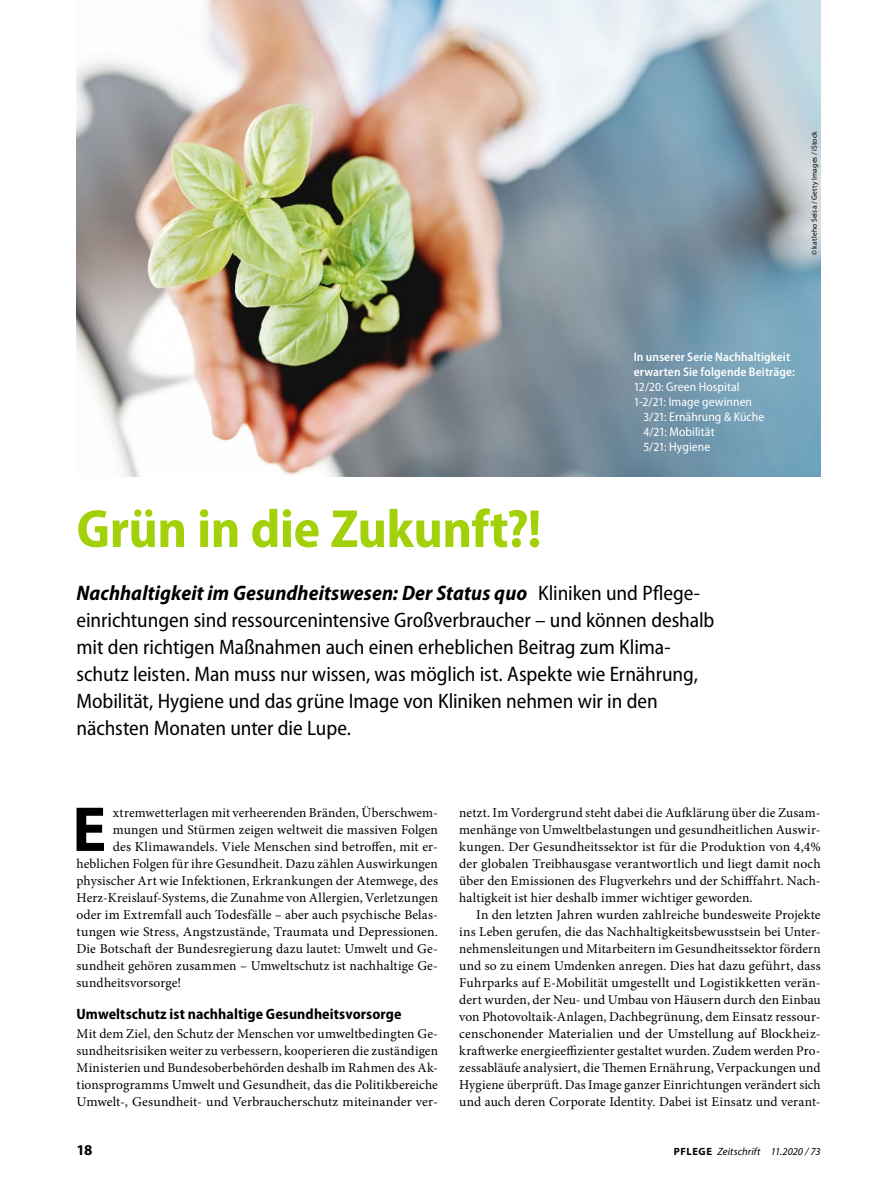
<style>
.page{position:relative;width:893px;height:1187px;background:#fff}
.page>*{position:absolute;margin:0;border:0;box-sizing:border-box;transform-origin:0 0}
.Para_Initial{font:700 63.9px "Myriad Pro";color:#000}
.Title_1{font:700 semi-condensed 54px "Myriad Pro";letter-spacing:-.005em;color:#a3d109}
.Trailer_1{font:semi-condensed 21px/27px "Myriad Pro";letter-spacing:-.005em;color:#000}
.SectionHeading_1_x{font:700 semi-condensed 15px "Myriad Pro";letter-spacing:.005em;color:#000}
.t1{font:700 15px "Myriad Pro";color:#000}
.Para_Indent{font:13.5px/17px "Minion Pro";letter-spacing:.005em;color:#000;text-align:justify}
.Para_x{font:13.5px/17px "Minion Pro";letter-spacing:.005em;color:#000;text-align:justify}
.Para_Initial-2{font:13.5px "Minion Pro";letter-spacing:.005em;color:#000}
.Image_Caption_x{font:semi-condensed 12.75px "Myriad Pro";letter-spacing:.005em;color:#fff}
.Image_Caption_x-2{font:600 semi-condensed 12.45px/15px "Myriad Pro";letter-spacing:.01em;color:#fff}
.t2{font:italic 10.5px "Myriad Pro";letter-spacing:.005em;color:#000}
.t3{font:7.5px "Myriad Pro";letter-spacing:.025em;color:#000}
.s1{font-size:12.45px}
.s2{font-weight:700;font-style:italic}
.s3{font-weight:700;font-style:normal}
</style>
<div class="page">
<img style="left:77px;top:0;width:744px;height:476px">
<p class="t3" style="left:810px;top:255px;width:126px;rotate:-90deg">© katleho Seisa / Getty Images / iStock</p>
<p class="Image_Caption_x-2" style="left:634px;top:349px;width:163px">In unserer Serie Nachhaltigkeit erwarten Sie folgende Beiträge:</p>
<p class="Image_Caption_x" style="left:634px;top:380px;width:108px"><span class="s1">12/20:</span> Green Hospital</p>
<p class="Image_Caption_x" style="left:634px;top:395px;width:120px"><span class="s1">1-2/21:</span> Image gewinnen</p>
<p class="Image_Caption_x" style="left:643px;top:410px;width:122px"><span class="s1">3/21:</span> Ernährung &amp; Küche</p>
<p class="Image_Caption_x" style="left:643px;top:425px;width:73px"><span class="s1">4/21:</span> Mobilität</p>
<p class="Image_Caption_x" style="left:643px;top:440px;width:68px"><span class="s1">5/21:</span> Hygiene</p>
<p class="Title_1" style="left:77px;top:498px;width:466px">Grün in die Zukunft?!</p>
<p class="Trailer_1" style="left:77px;top:579px;width:639px"><span class="s2">Nachhaltigkeit im Gesundheitswesen: Der Status quo</span> Kliniken und Pflege&shy;einrichtungen sind ressourcenintensive Großverbraucher – und können deshalb mit den richtigen Maßnahmen auch einen erheblichen Beitrag zum Klima&shy;schutz leisten. Man muss nur wissen, was möglich ist. Aspekte wie Ernährung, Mobilität, Hygiene und das grüne Image von Kliniken nehmen wir in den nächsten Monaten unter die Lupe.</p>
<p class="Para_Initial" style="left:72px;top:787px;width:36px">E</p>
<p class="Para_Initial-2" style="left:113px;top:803px;width:327px">xtremwetterlagen mit verheerenden Bränden, Überschwem-</p>
<p class="Para_Initial-2" style="left:113px;top:820px;width:327px">mungen und Stürmen zeigen weltweit die massiven Folgen</p>
<p class="Para_Initial-2" style="left:113px;top:837px;width:327px">des Klimawandels. Viele Menschen sind betroffen, mit er-</p>
<p class="Para_Initial-2" style="left:77px;top:854px;width:363px">heblichen Folgen für ihre Gesundheit. Dazu zählen Auswirkungen</p>
<p class="Para_Initial-2" style="left:77px;top:871px;width:363px">physischer Art wie Infektionen, Erkrankungen der Atemwege, des</p>
<p class="Para_Initial-2" style="left:77px;top:888px;width:363px">Herz-Kreislauf-Systems, die Zunahme von Allergien, Verletzungen</p>
<p class="Para_Initial-2" style="left:77px;top:905px;width:363px">oder im Extremfall auch Todesfälle – aber auch psychische Belas-</p>
<p class="Para_Initial-2" style="left:77px;top:922px;width:363px">tungen wie Stress, Angstzustände, Traumata und Depressionen.</p>
<p class="Para_Initial-2" style="left:77px;top:939px;width:363px">Die Botschaft der Bundesregierung dazu lautet: Umwelt und Ge-</p>
<p class="Para_Initial-2" style="left:77px;top:956px;width:363px">sundheit gehören zusammen – Umweltschutz ist nachhaltige Ge-</p>
<p class="Para_Initial-2" style="left:77px;top:973px;width:106px">sundheitsvorsorge!</p>
<p class="SectionHeading_1_x" style="left:77px;top:1005px;width:327px">Umweltschutz ist nachhaltige Gesundheitsvorsorge</p>
<p class="Para_x" style="left:77px;top:1025px;width:363px">Mit dem Ziel, den Schutz der Menschen vor umweltbedingten Ge&shy;sundheitsrisiken weiter zu verbessern, kooperieren die zuständigen Ministerien und Bundesoberbehörden deshalb im Rahmen des Ak&shy;tionsprogramms Umwelt und Gesundheit, das die Politikbereiche Umwelt-, Gesundheit- und Verbraucherschutz miteinander ver-</p>
<p class="Para_x" style="left:459px;top:804px;width:363px">netzt. Im Vordergrund steht dabei die Aufklärung über die Zusam&shy;menhänge von Umweltbelastungen und gesundheitlichen Auswir&shy;kungen. Der Gesundheitssektor ist für die Produktion von 4,4% der globalen Treibhausgase verantwortlich und liegt damit noch über den Emissionen des Flugverkehrs und der Schifffahrt. Nach&shy;haltigkeit ist hier deshalb immer wichtiger geworden.</p>
<p class="Para_Indent" style="left:459px;top:906px;width:363px;text-indent:17px">In den letzten Jahren wurden zahlreiche bundesweite Projekte ins Leben gerufen, die das Nachhaltigkeitsbewusstsein bei Unter&shy;nehmensleitungen und Mitarbeitern im Gesundheitssektor fördern und so zu einem Umdenken anregen. Dies hat dazu geführt, dass Fuhrparks auf E-Mobilität umgestellt und Logistikketten verän&shy;dert wurden, der Neu- und Umbau von Häusern durch den Einbau von Photovoltaik-Anlagen, Dachbegrünung, dem Einsatz ressour&shy;censchonender Materialien und der Umstellung auf Blockheiz&shy;kraftwerke energieeffizienter gestaltet wurden. Zudem werden Pro&shy;zessabläufe analysiert, die Themen Ernährung, Verpackungen und Hygiene überprüft. Das Image ganzer Einrichtungen verändert sich und auch deren Corporate Identity. Dabei ist Einsatz und verant-</p>
<p class="t1" style="left:77px;top:1139px;width:18px">18</p>
<p class="t2" style="left:674px;top:1144px;width:148px"><span class="s3">PFLEGE</span> Zeitschrift 11.2020 / 73</p>
</div>
